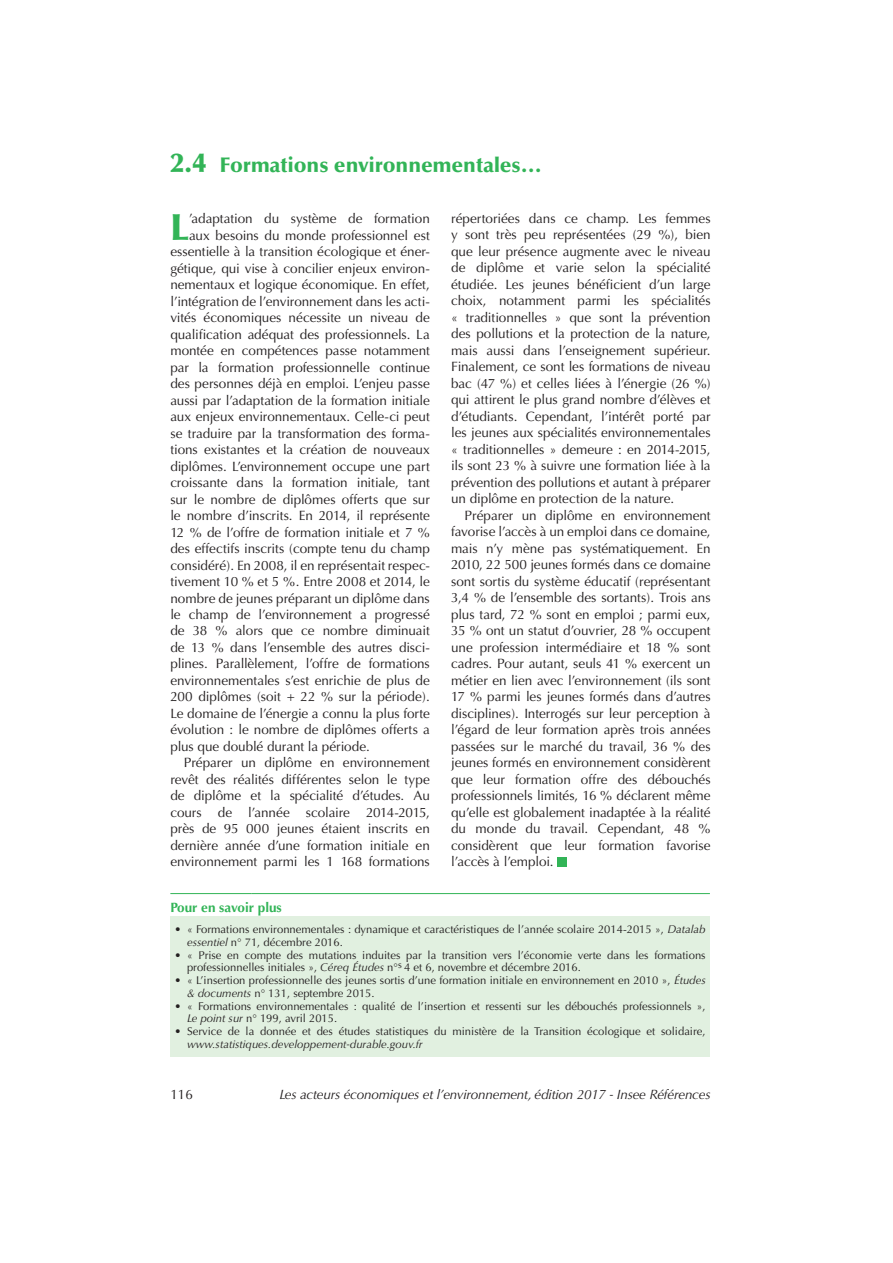
<style>
.page{position:relative;width:893px;height:1263px;background:#fff}
.page>*{position:absolute;margin:0;border:0;box-sizing:border-box;transform-origin:0 0}
.t1{font:900 37.35px "Optima";color:#32b457}
.t2{font:900 21px "Optima";color:#32b457}
.t3{font:13.5px/16.5px "Optima";letter-spacing:-.005em;color:#231f20;text-align:justify}
.t4{font:italic 13.5px "Optima";letter-spacing:-.015em;color:#231f20}
.t5{font:700 13.5px "Optima";color:#32b457}
.t6{font:11.25px/12.8px "Optima";color:#231f20}
.t7{font:italic 11.25px "Optima";color:#231f20}
.s1{font-size:27px}
.s2{font-style:italic}
</style>
<div class="page">
<div style="left:557px;top:857px;width:10px;height:10px;background:#32b457"></div>
<div style="left:170px;top:916px;width:540px;height:140px;background:#e1f0e0"></div>
<hr style="left:170px;top:893px;width:81px;height:1px;background:#32b457">
<hr style="left:251px;top:893px;width:459px;height:1px;background:#32b457">
<h2 class="t2" style="left:170px;top:153px;width:373px"><span class="s1">2.4</span> Formations environnementales...</h2>
<h1 class="t1" style="left:170px;top:205px;width:20px">L</h1>
<p class="t3" style="left:189px;top:210px;width:242px">’adaptation du système de formation</p>
<p class="t3" style="left:189px;top:227px;width:242px">aux besoins du monde professionnel est</p>
<p class="t3" style="left:170px;top:243px;width:261px">essentielle à la transition écologique et éner-</p>
<p class="t3" style="left:170px;top:260px;width:261px">gétique, qui vise à concilier enjeux environ-</p>
<p class="t3" style="left:170px;top:276px;width:261px">nementaux et logique économique. En effet,</p>
<p class="t3" style="left:170px;top:293px;width:261px">l’intégration de l’environnement dans les acti-</p>
<p class="t3" style="left:170px;top:309px;width:261px">vités économiques nécessite un niveau de</p>
<p class="t3" style="left:170px;top:326px;width:261px">qualification adéquat des professionnels. La</p>
<p class="t3" style="left:170px;top:342px;width:261px">montée en compétences passe notamment</p>
<p class="t3" style="left:170px;top:359px;width:261px">par la formation professionnelle continue</p>
<p class="t3" style="left:170px;top:375px;width:261px">des personnes déjà en emploi. L’enjeu passe</p>
<p class="t3" style="left:170px;top:392px;width:261px">aussi par l’adaptation de la formation initiale</p>
<p class="t3" style="left:170px;top:408px;width:261px">aux enjeux environnementaux. Celle-ci peut</p>
<p class="t3" style="left:170px;top:425px;width:261px">se traduire par la transformation des forma-</p>
<p class="t3" style="left:170px;top:441px;width:261px">tions existantes et la création de nouveaux</p>
<p class="t3" style="left:170px;top:458px;width:261px">diplômes. L’environnement occupe une part</p>
<p class="t3" style="left:170px;top:474px;width:261px">croissante dans la formation initiale, tant</p>
<p class="t3" style="left:170px;top:491px;width:261px">sur le nombre de diplômes offerts que sur</p>
<p class="t3" style="left:170px;top:507px;width:261px">le nombre d’inscrits. En 2014, il représente</p>
<p class="t3" style="left:170px;top:524px;width:261px">12 % de l’offre de formation initiale et 7 %</p>
<p class="t3" style="left:170px;top:540px;width:261px">des effectifs inscrits (compte tenu du champ</p>
<p class="t3" style="left:170px;top:557px;width:261px">considéré). En 2008, il en représentait respec-</p>
<p class="t3" style="left:170px;top:573px;width:261px">tivement 10 % et 5 %. Entre 2008 et 2014, le</p>
<p class="t3" style="left:170px;top:590px;width:261px">nombre de jeunes préparant un diplôme dans</p>
<p class="t3" style="left:170px;top:606px;width:261px">le champ de l’environnement a progressé</p>
<p class="t3" style="left:170px;top:623px;width:261px">de 38 % alors que ce nombre diminuait</p>
<p class="t3" style="left:170px;top:639px;width:261px">de 13 % dans l’ensemble des autres disci-</p>
<p class="t3" style="left:170px;top:656px;width:261px">plines. Parallèlement, l’offre de formations</p>
<p class="t3" style="left:170px;top:672px;width:261px">environnementales s’est enrichie de plus de</p>
<p class="t3" style="left:170px;top:689px;width:261px">200 diplômes (soit + 22 % sur la période).</p>
<p class="t3" style="left:170px;top:705px;width:261px">Le domaine de l’énergie a connu la plus forte</p>
<p class="t3" style="left:170px;top:722px;width:261px">évolution : le nombre de diplômes offerts a</p>
<p class="t3" style="left:170px;top:738px;width:201px">plus que doublé durant la période.</p>
<p class="t3" style="left:184px;top:755px;width:247px">Préparer un diplôme en environnement</p>
<p class="t3" style="left:170px;top:771px;width:261px">revêt des réalités différentes selon le type</p>
<p class="t3" style="left:170px;top:788px;width:261px">de diplôme et la spécialité d’études. Au</p>
<p class="t3" style="left:170px;top:804px;width:261px">cours de l’année scolaire 2014-2015,</p>
<p class="t3" style="left:170px;top:821px;width:261px">près de 95 000 jeunes étaient inscrits en</p>
<p class="t3" style="left:170px;top:837px;width:261px">dernière année d’une formation initiale en</p>
<p class="t3" style="left:170px;top:854px;width:261px">environnement parmi les 1 168 formations</p>
<p class="t3" style="left:451px;top:210px;width:261px">répertoriées dans ce champ. Les femmes y sont très peu représentées (29 %), bien que leur présence augmente avec le niveau de diplôme et varie selon la spécialité étudiée. Les jeunes bénéficient d’un large choix, notamment parmi les spécialités « traditionnelles » que sont la prévention des pollutions et la protection de la nature, mais aussi dans l’enseignement supérieur.<br>Finalement, ce sont les formations de niveau bac (47 %) et celles liées à l’énergie (26 %) qui attirent le plus grand nombre d’élèves et d’étudiants. Cependant, l’intérêt porté par les jeunes aux spécialités environnementales « traditionnelles » demeure : en 2014-2015, ils sont 23 % à suivre une formation liée à la prévention des pollutions et autant à préparer un diplôme en protection de la nature.</p>
<p class="t3" style="left:451px;top:507px;width:261px;text-indent:14px">Préparer un diplôme en environnement favorise l’accès à un emploi dans ce domaine, mais n’y mène pas systématiquement. En 2010, 22 500 jeunes formés dans ce domaine sont sortis du système éducatif (représentant 3,4 % de l’ensemble des sortants). Trois ans plus tard, 72 % sont en emploi ; parmi eux, 35 % ont un statut d’ouvrier, 28 % occupent une profession intermédiaire et 18 % sont cadres. Pour autant, seuls 41 % exercent un métier en lien avec l’environnement (ils sont 17 % parmi les jeunes formés dans d’autres disciplines). Interrogés sur leur perception à l’égard de leur formation après trois années passées sur le marché du travail, 36 % des jeunes formés en environnement considèrent que leur formation offre des débouchés professionnels limités, 16 % déclarent même qu’elle est globalement inadaptée à la réalité du monde du travail. Cependant, 48 % considèrent que leur formation favorise l’accès à l’emploi.</p>
<p class="t5" style="left:170px;top:900px;width:113px">Pour en savoir plus</p>
<p class="t6" style="left:187px;top:923px;width:520px;text-indent:-12px">• « Formations environnementales : dynamique et caractéristiques de l’année scolaire 2014-2015 », <span class="s2">Datalab essentiel</span> n° 71, décembre 2016.</p>
<p class="t6" style="left:187px;top:949px;width:520px;text-indent:-12px">• « Prise en compte des mutations induites par la transition vers l’économie verte dans les formations professionnelles initiales », <span class="s2">Céreq Études</span> n°<sup>s</sup> 4 et 6, novembre et décembre 2016.</p>
<p class="t6" style="left:187px;top:974px;width:520px;text-indent:-12px">• « L’insertion professionnelle des jeunes sortis d’une formation initiale en environnement en 2010 », <span class="s2">Études &amp; documents</span> n° 131, septembre 2015.</p>
<p class="t6" style="left:187px;top:1000px;width:520px;text-indent:-12px">• « Formations environnementales : qualité de l’insertion et ressenti sur les débouchés professionnels »,<br><span class="s2">Le point sur</span> n° 199, avril 2015.</p>
<p class="t6" style="left:175px;top:1025px;width:532px">• Service de la donnée et des études statistiques du ministère de la Transition écologique et solidaire,</p>
<p class="t7" style="left:187px;top:1038px;width:237px">www.statistiques.developpement-durable.gouv.fr</p>
<p class="t3" style="left:170px;top:1086px;width:24px">116</p>
<p class="t4" style="left:279px;top:1087px;width:432px">Les acteurs économiques et l’environnement, édition 2017 - Insee Références</p>
</div>
